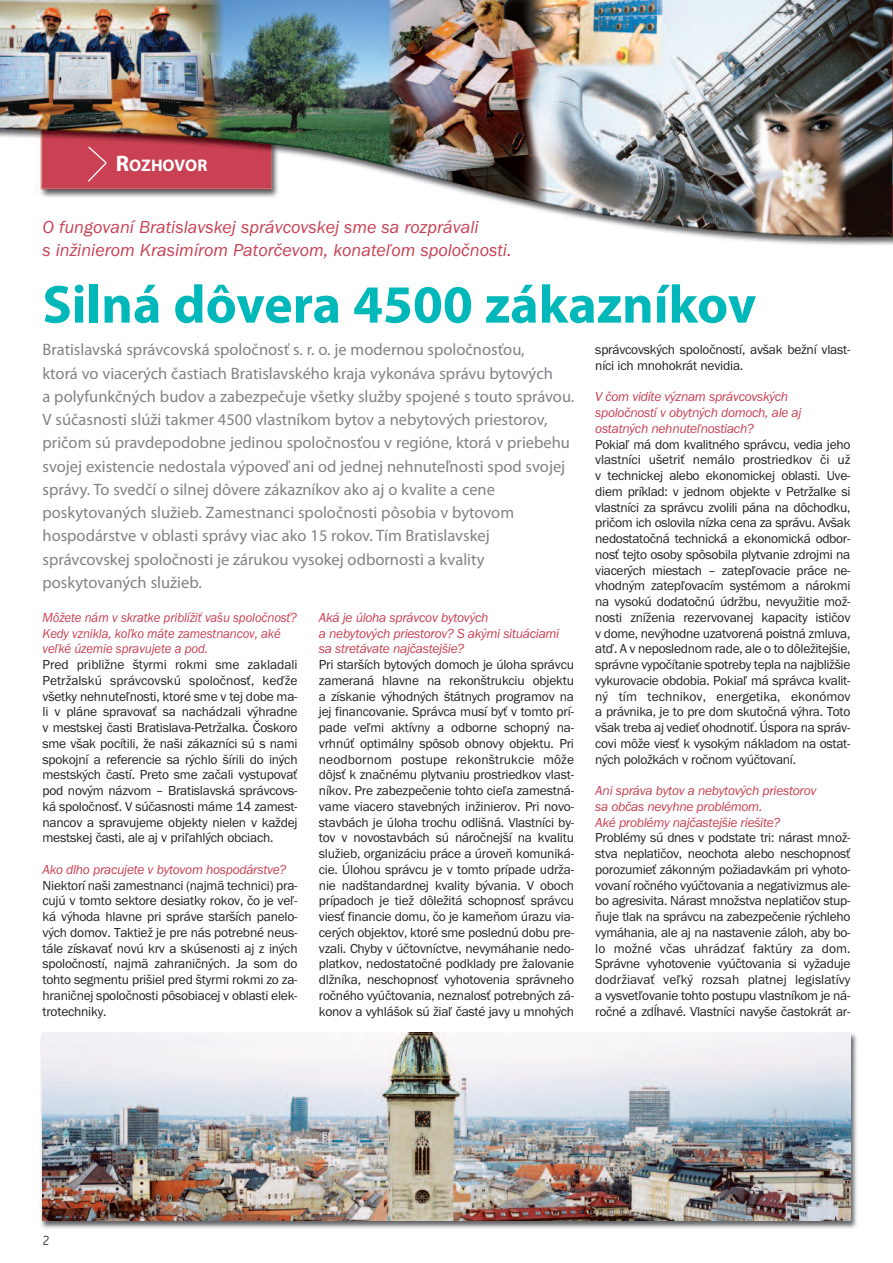
<style>
.page{position:relative;width:893px;height:1263px;background:#fff}
.page>*{position:absolute;margin:0;border:0;box-sizing:border-box;transform-origin:0 0}
.t1{font:700 54px "Myriad Pro";color:#00b8b9}
.t2{font:18px/23.2px "Franklin Gothic Book Italic OTF";color:#c84053}
.t3{font:700 16.8px "Myriad Pro";color:#fff}
.t4{font:16.5px/23.2px "Myriad Pro";color:#808285}
.t5{font:13.5px/15.8px "Franklin Gothic";letter-spacing:-.02em;color:#231f20;text-align:justify}
.t6{font:13.5px/15.8px "Franklin Gothic Book Italic OTF";letter-spacing:-.025em;color:#c84053}
.t7{font:13.5px/15.8px "Franklin Gothic Book Italic OTF";letter-spacing:-.025em;color:#c84053;scale:.95 1}
.t8{font:13.5px "GE Inspira";color:#231f20}
.s1{font-size:22.5px}
</style>
<div class="page">
<img style="left:0;top:0;width:893px;height:245px">
<svg style="left:87px;top:145px;width:21px;height:38px"></svg>
<img style="left:41px;top:1032px;width:816px;height:197px">
<img style="left:43px;top:1033px;width:807px;height:187px">
<p class="t3" style="left:116px;top:160px;width:93px"><span class="s1">r</span>oZhoVor</p>
<h2 class="t2" style="left:43px;top:215px;width:470px">O fungovaní Bratislavskej správcovskej sme sa rozprávali<br>s inžinierom Krasimírom Patorčevom, konateľom spoločnosti.</h2>
<h1 class="t1" style="left:43px;top:284px;width:715px">Silná dôvera 4500 zákazníkov</h1>
<p class="t4" style="left:43px;top:340px;width:533px">Bratislavská správcovská spoločnosť s. r. o. je modernou spoločnosťou,<br>ktorá vo viacerých častiach Bratislavského kraja vykonáva správu bytových<br>a polyfunkčných budov a zabezpečuje všetky služby spojené s touto správou.<br>V súčasnosti slúži takmer 4500 vlastníkom bytov a nebytových priestorov, pričom sú pravdepodobne jedinou spoločnosťou v regióne, ktorá v priebehu svojej existencie nedostala výpoveď ani od jednej nehnuteľnosti spod svojej správy. to svedčí o silnej dôvere zákazníkov ako aj o kvalite a cene poskytovaných služieb. Zamestnanci spoločnosti pôsobia v bytovom hospodárstve v oblasti správy viac ako 15 rokov. tím Bratislavskej správcovskej spoločnosti je zárukou vysokej odbornosti a kvality poskytovaných služieb.</p>
<p class="t5" style="left:595px;top:342px;width:257px">správcovských spoločností, avšak bežní vlast&shy;níci ich mnohokrát nevidia.</p>
<p class="t6" style="left:595px;top:389px;width:208px">V čom vidíte význam správcovských spoločností v obytných domoch, ale aj ostatných nehnuteľnostiach?</p>
<p class="t5" style="left:595px;top:436px;width:257px">Pokiaľ má dom kvalitného správcu, vedia jeho vlastníci ušetriť nemálo prostriedkov či už v technickej alebo ekonomickej oblasti. Uve&shy;diem príklad: v jednom objekte v Petržalke si vlastníci za správcu zvolili pána na dôchodku, pričom ich oslovila nízka cena za správu. Avšak nedostatočná technická a ekonomická odbor&shy;nosť tejto osoby spôsobila plytvanie zdrojmi na viacerých miestach – zatepľovacie práce ne&shy;vhodným zatepľovacím systémom a nárokmi na vysokú dodatočnú údržbu, nevyužitie mož&shy;nosti zníženia rezervovanej kapacity ističov v dome, nevýhodne uzatvorená poistná zmluva, atď. A v neposlednom rade, ale o to dôležitejšie, správne vypočítanie spotreby tepla na najbližšie vykurovacie obdobia. Pokiaľ má správca kvalit&shy;ný tím technikov, energetika, ekonómov a právnika, je to pre dom skutočná výhra. Toto však treba aj vedieť ohodnotiť. Úspora na správ&shy;covi môže viesť k vysokým nákladom na ostat&shy;ných položkách v ročnom vyúčtovaní.</p>
<p class="t6" style="left:595px;top:783px;width:223px">Ani správa bytov a nebytových priestorov sa občas nevyhne problémom.<br>Aké problémy najčastejšie riešite?</p>
<p class="t5" style="left:595px;top:830px;width:257px">Problémy sú dnes v podstate tri: nárast množ&shy;stva neplatičov, neochota alebo neschopnosť porozumieť zákonným požiadavkám pri vyhoto&shy;vovaní ročného vyúčtovania a negativizmus ale&shy;bo agresivita. Nárast množstva neplatičov stup&shy;ňuje tlak na správcu na zabezpečenie rýchleho vymáhania, ale aj na nastavenie záloh, aby bo&shy;lo možné včas uhrádzať faktúry za dom.<br>Správne vyhotovenie vyúčtovania si vyžaduje dodržiavať veľký rozsah platnej legislatívy a vysvetľovanie tohto postupu vlastníkom je ná&shy;ročné a zdĺhavé. Vlastníci navyše častokrát ar-</p>
<p class="t7" style="left:43px;top:609px;width:269px">Môžete nám v skratke priblížiť vašu spoločnosť?<br>Kedy vznikla, koľko máte zamestnancov, aké veľké územie spravujete a pod.</p>
<p class="t5" style="left:43px;top:657px;width:257px">Pred približne štyrmi rokmi sme zakladali Petržalskú správcovskú spoločnosť, keďže všetky nehnuteľnosti, ktoré sme v tej dobe ma&shy;li v pláne spravovať sa nachádzali výhradne v mestskej časti Bratislava-Petržalka. Čoskoro sme však pocítili, že naši zákazníci sú s nami spokojní a referencie sa rýchlo šírili do iných mestských častí. Preto sme začali vystupovať pod novým názvom – Bratislavská správcovs&shy;ká spoločnosť. V súčasnosti máme 14 zamest&shy;nancov a spravujeme objekty nielen v každej mestskej časti, ale aj v priľahlých obciach.</p>
<p class="t6" style="left:43px;top:861px;width:245px">Ako dlho pracujete v bytovom hospodárstve?</p>
<p class="t5" style="left:43px;top:877px;width:257px">Niektorí naši zamestnanci (najmä technici) pra&shy;cujú v tomto sektore desiatky rokov, čo je veľ&shy;ká výhoda hlavne pri správe starších panelo&shy;vých domov. Taktiež je pre nás potrebné neus&shy;tále získavať novú krv a skúsenosti aj z iných spoločností, najmä zahraničných. Ja som do tohto segmentu prišiel pred štyrmi rokmi zo za&shy;hraničnej spoločnosti pôsobiacej v oblasti elek&shy;trotechniky.</p>
<p class="t6" style="left:319px;top:609px;width:242px">Aká je úloha správcov bytových<br>a nebytových priestorov? S akými situáciami sa stretávate najčastejšie?</p>
<p class="t5" style="left:319px;top:657px;width:257px">Pri starších bytových domoch je úloha správcu zameraná hlavne na rekonštrukciu objektu a získanie výhodných štátnych programov na jej financovanie. Správca musí byť v tomto prí&shy;pade veľmi aktívny a odborne schopný na&shy;vrhnúť optimálny spôsob obnovy objektu. Pri neodbornom postupe rekonštrukcie môže dôjsť k značnému plytvaniu prostriedkov vlast&shy;níkov. Pre zabezpečenie tohto cieľa zamestná&shy;vame viacero stavebných inžinierov. Pri novo&shy;stavbách je úloha trochu odlišná. Vlastníci by&shy;tov v novostavbách sú náročnejší na kvalitu služieb, organizáciu práce a úroveň komuniká&shy;cie. Úlohou správcu je v tomto prípade udrža&shy;nie nadštandardnej kvality bývania. V oboch prípadoch je tiež dôležitá schopnosť správcu viesť financie domu, čo je kameňom úrazu via&shy;cerých objektov, ktoré sme poslednú dobu pre&shy;vzali. Chyby v účtovníctve, nevymáhanie nedo&shy;platkov, nedostatočné podklady pre žalovanie dlžníka, neschopnosť vyhotovenia správneho ročného vyúčtovania, neznalosť potrebných zá&shy;konov a vyhlášok sú žiaľ časté javy u mnohých</p>
<p class="t8" style="left:43px;top:1233px;width:9px">2</p>
</div>
